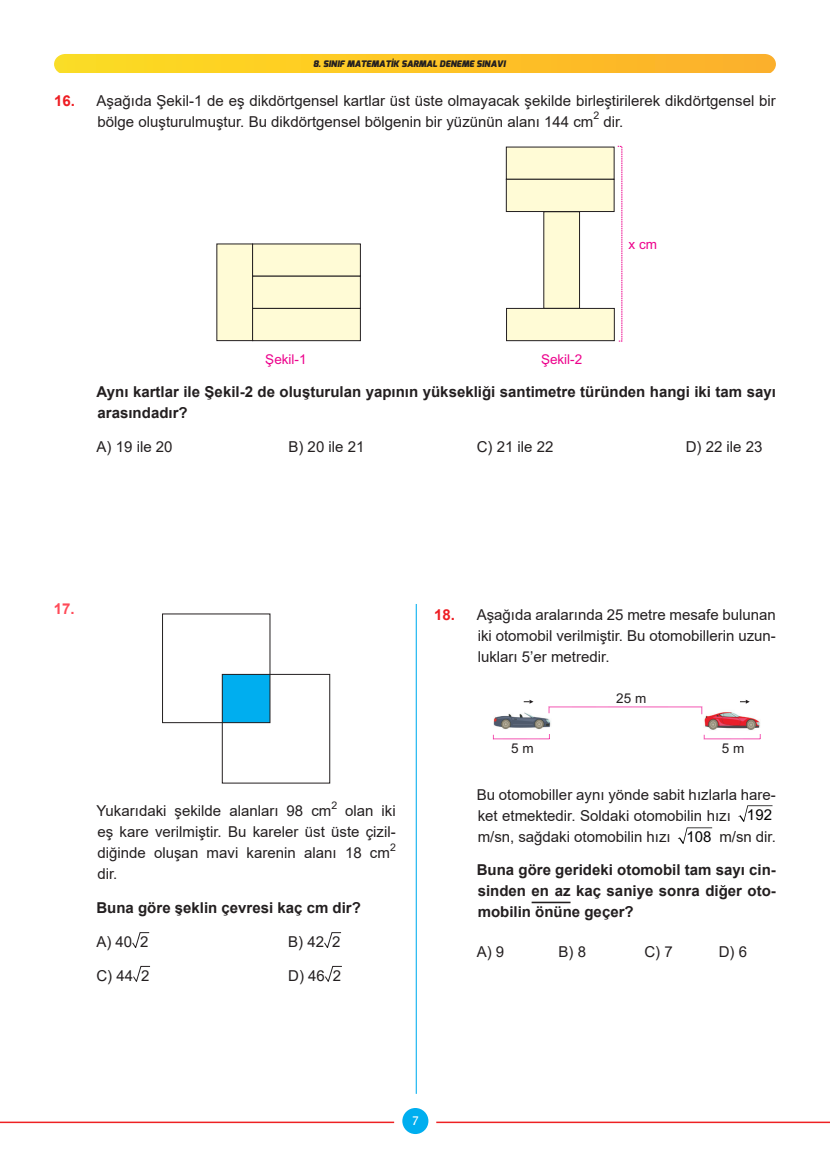
<style>
.page{position:relative;width:830px;height:1170px;background:#fff}
.page>*{position:absolute;margin:0;border:0;box-sizing:border-box;transform-origin:0 0}
.Soru_Kökü{font:15px/21px "Arial";color:#231f20}
.Soru_Kökü-2{font:700 15px/21px "Arial";color:#231f20}
.t1{font:15px "Arial";letter-spacing:.005em;color:#000}
.Soru_Kökü-3{font:700 15px "Arial";color:#ff4a58}
.t2{font:13.5px "Arial";color:#ed028c}
.t3{font:13.5px "Arial";color:#231f20}
.t4{font:12px "Lucida Console";color:#fff}
.Soru_Kökü-4{font:10.5px "Arial";color:#231f20}
.t5{font:italic 900 9px "Exo";color:#231f20}
.s1{font-weight:700;color:#ee1d23}
</style>
<div class="page">
<div style="left:402px;top:1107px;width:26px;height:26px;background:#00aeef;border-radius:50%"></div>
<hr style="left:0;top:1121px;width:394px;height:1px;background:#ee2123">
<hr style="left:436px;top:1121px;width:393px;height:1px;background:#ee2123">
<svg style="left:54px;top:54px;width:721px;height:19px"></svg>
<hr style="left:415px;top:604px;width:1px;height:489px;background:#00aeef">
<div style="left:216px;top:243px;width:37px;height:98px;background:#fffbd6"></div>
<div style="left:252px;top:243px;width:108px;height:33px;background:#fffbd6"></div>
<div style="left:252px;top:276px;width:108px;height:33px;background:#fffbd6;border:1px solid #231f20"></div>
<div style="left:252px;top:308px;width:108px;height:33px;background:#fffbd6;border:1px solid #231f20"></div>
<div style="left:543px;top:211px;width:36px;height:98px;background:#fffbd6"></div>
<div style="left:505px;top:147px;width:109px;height:33px;background:#fffbd6"></div>
<div style="left:505px;top:179px;width:109px;height:33px;background:#fffbd6;border:1px solid #231f20"></div>
<div style="left:506px;top:308px;width:108px;height:33px;background:#fffbd6;border:1px solid #231f20"></div>
<svg style="left:617px;top:145px;width:5px;height:197px"></svg>
<hr style="left:531px;top:901px;width:39px;height:2px;background:#231f20">
<img style="left:702px;top:708px;width:57px;height:22px">
<img style="left:493px;top:712px;width:57px;height:17px">
<svg style="left:493px;top:734px;width:56px;height:5px"></svg>
<svg style="left:703px;top:734px;width:57px;height:5px"></svg>
<svg style="left:548px;top:706px;width:153px;height:8px"></svg>
<svg style="left:523px;top:699px;width:10px;height:4px"></svg>
<svg style="left:740px;top:700px;width:9px;height:3px"></svg>
<svg style="left:738px;top:805px;width:34px;height:16px"></svg>
<svg style="left:678px;top:827px;width:33px;height:16px"></svg>
<div style="left:222px;top:674px;width:48px;height:48px;background:#00aeef"></div>
<div style="left:162px;top:613px;width:108px;height:110px;border:1px solid #231f20"></div>
<div style="left:222px;top:674px;width:108px;height:109px;border:1px solid #231f20"></div>
<svg style="left:132px;top:932px;width:18px;height:16px"></svg>
<svg style="left:324px;top:932px;width:17px;height:16px"></svg>
<svg style="left:133px;top:965px;width:17px;height:17px"></svg>
<svg style="left:325px;top:965px;width:17px;height:17px"></svg>
<p class="t5" style="left:313px;top:58px;width:194px">8. SINIF MATEMATİK SARMAL DENEME SINAVI</p>
<p class="Soru_Kökü" style="left:98px;top:90px;width:679px;text-indent:-44px"><span class="s1">16.</span> Aşağıda Şekil-1 de eş dikdörtgensel kartlar üst üste olmayacak şekilde birleştirilerek dikdörtgensel bir bölge oluşturulmuştur. Bu dikdörtgensel bölgenin bir yüzünün alanı 144 cm</p>
<p class="Soru_Kökü-4" style="left:593px;top:108px;width:7px">2</p>
<p class="Soru_Kökü" style="left:603px;top:111px;width:22px">dir.</p>
<p class="t2" style="left:265px;top:354px;width:43px">Þekil-1</p>
<p class="t2" style="left:540px;top:354px;width:43px">Þekil-2</p>
<p class="t2" style="left:628px;top:239px;width:30px">xcm</p>
<p class="Soru_Kökü-2" style="left:97px;top:381px;width:680px">Aynı kartlar ile Şekil-2 de oluşturulan yapının yüksekliği santimetre türünden hangi iki tam sayı arasındadır?</p>
<p class="Soru_Kökü" style="left:97px;top:436px;width:77px">A) 19 ile 20</p>
<p class="Soru_Kökü" style="left:288px;top:436px;width:77px">B) 20 ile 21</p>
<p class="Soru_Kökü" style="left:476px;top:436px;width:78px">C) 21 ile 22</p>
<p class="Soru_Kökü" style="left:685px;top:436px;width:78px">D) 22 ile 23</p>
<p class="Soru_Kökü-3" style="left:54px;top:597px;width:22px">17.</p>
<p class="Soru_Kökü-4" style="left:331px;top:797px;width:7px">2</p>
<p class="Soru_Kökü" style="left:97px;top:800px;width:300px;text-align:justify;text-indent:248px">olan iki eş kare verilmiştir. Bu kareler üst üste çizil&shy;diğinde oluşan mavi karenin alanı 18 cm</p>
<p class="Soru_Kökü" style="left:96px;top:800px;width:236px">Yukarıdaki şekilde alanları 98 cm</p>
<p class="Soru_Kökü-4" style="left:390px;top:839px;width:7px">2</p>
<p class="Soru_Kökü" style="left:97px;top:863px;width:22px">dir.</p>
<p class="Soru_Kökü-2" style="left:96px;top:897px;width:266px">Buna göre şeklin çevresi kaç cm dir?</p>
<p class="Soru_Kökü" style="left:96px;top:930px;width:37px">A) 40</p>
<p class="Soru_Kökü" style="left:140px;top:931px;width:10px">2</p>
<p class="Soru_Kökü" style="left:288px;top:930px;width:37px">B) 42</p>
<p class="Soru_Kökü" style="left:332px;top:931px;width:10px">2</p>
<p class="Soru_Kökü" style="left:96px;top:964px;width:38px">C) 44</p>
<p class="Soru_Kökü" style="left:141px;top:964px;width:10px">2</p>
<p class="Soru_Kökü" style="left:288px;top:964px;width:38px">D) 46</p>
<p class="Soru_Kökü" style="left:333px;top:964px;width:10px">2</p>
<p class="Soru_Kökü" style="left:477px;top:604px;width:299px;text-align:justify;text-indent:-44px"><span class="s1">18.</span> Aşağıda aralarında 25 metre mesafe bulunan iki otomobil verilmiştir. Bu otomobillerin uzun&shy;lukları 5’er metredir.</p>
<p class="t3" style="left:616px;top:690px;width:32px">25 m</p>
<p class="t3" style="left:511px;top:740px;width:24px">5 m</p>
<p class="t3" style="left:721px;top:740px;width:24px">5 m</p>
<p class="Soru_Kökü" style="left:476px;top:783px;width:300px">Bu otomobiller aynı yönde sabit hızlarla hare&shy;ket etmektedir. Soldaki otomobilin hızı</p>
<p class="t1" style="left:746px;top:804px;width:27px">192</p>
<p class="Soru_Kökü" style="left:477px;top:825px;width:194px">m/sn, sağdaki otomobilin hızı</p>
<p class="t1" style="left:686px;top:826px;width:27px">108</p>
<p class="Soru_Kökü" style="left:719px;top:825px;width:58px">m/sn dir.</p>
<p class="Soru_Kökü-2" style="left:476px;top:859px;width:300px;text-align:justify">Buna göre gerideki otomobil tam sayı cin&shy;sinden en az kaç saniye sonra diğer oto&shy;mobilin önüne geçer?</p>
<p class="Soru_Kökü" style="left:476px;top:941px;width:29px">A) 9</p>
<p class="Soru_Kökü" style="left:558px;top:941px;width:29px">B) 8</p>
<p class="Soru_Kökü" style="left:644px;top:941px;width:30px">C) 7</p>
<p class="Soru_Kökü" style="left:718px;top:941px;width:30px">D) 6</p>
<p class="t4" style="left:411px;top:1115px;width:9px">7</p>
</div>
